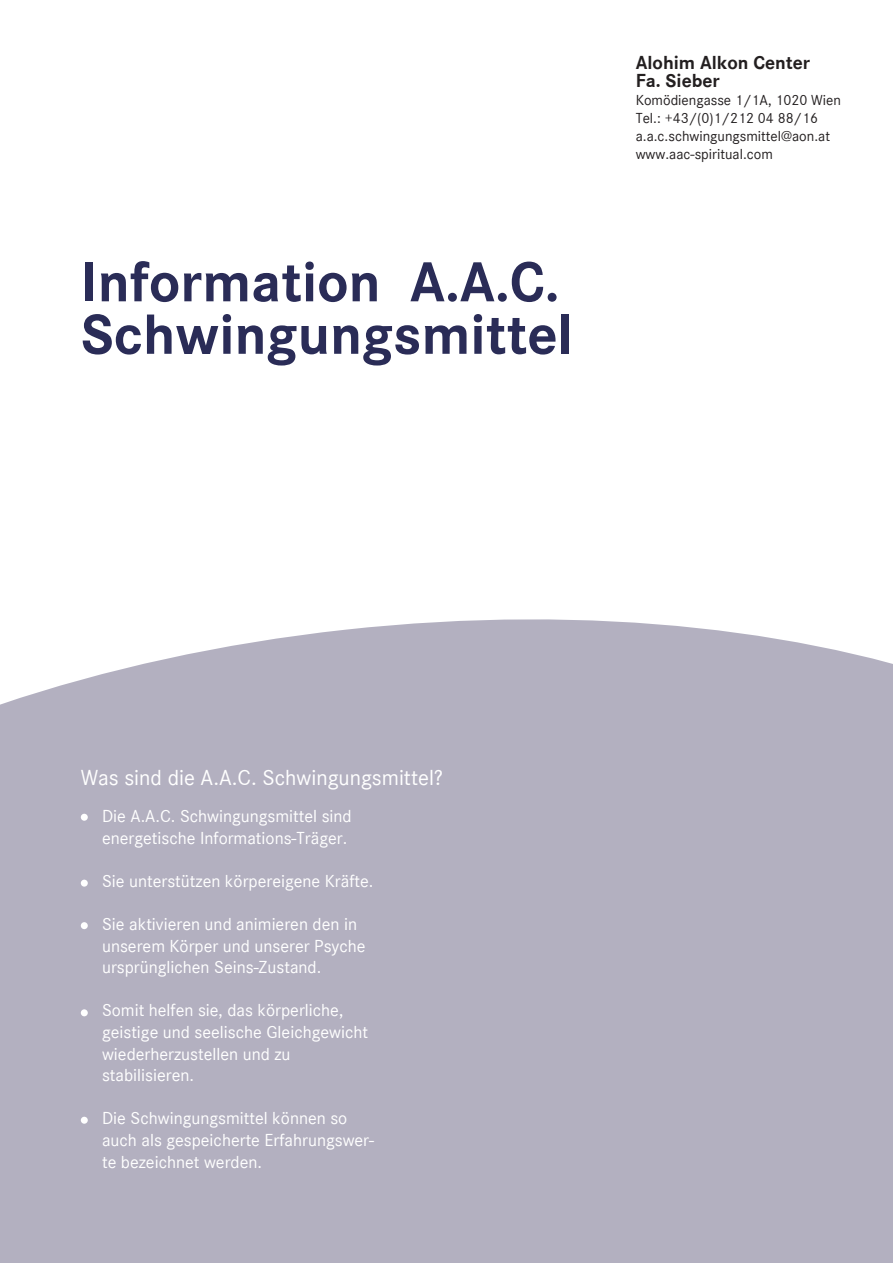
<style>
.page{position:relative;width:893px;height:1263px;background:#fff}
.page>*{position:absolute;margin:0;border:0;box-sizing:border-box;transform-origin:0 0}
.t1{font:700 58.5px/52.5px "Corporate S";color:#2a2c57}
.t2{font:22.5px "Corporate S";color:#fff}
.t3{font:700 19.5px/18px "Corporate S";color:#231f20}
.t4{font:18px/21.6px "Corporate S";color:#fff}
.t5{font:15px/18px "Corporate S";color:#231f20}
</style>
<div class="page">
<div style="left:0;top:619px;width:893px;height:644px;background:#b3b0c0"></div>
<div style="left:81px;top:814px;width:7px;height:7px;background:#fff;border-radius:50%"></div>
<div style="left:81px;top:880px;width:7px;height:7px;background:#fff;border-radius:50%"></div>
<div style="left:81px;top:922px;width:7px;height:7px;background:#fff;border-radius:50%"></div>
<div style="left:81px;top:1009px;width:7px;height:7px;background:#fff;border-radius:50%"></div>
<div style="left:81px;top:1117px;width:7px;height:7px;background:#fff;border-radius:50%"></div>
<h1 class="t1" style="left:81px;top:254px;width:493px">Information A.A.C.<br>Schwingungsmittel</h1>
<p class="t3" style="left:636px;top:53px;width:176px">Alohim Alkon Center<br>Fa. Sieber</p>
<p class="t5" style="left:636px;top:91px;width:207px">Komödiengasse 1/1A, 1020 Wien<br>Tel.: +43/(0)1/212 04 88/16 a.a.c.schwingungsmittel@aon.at www.aac-spiritual.com</p>
<p class="t2" style="left:81px;top:763px;width:364px">Was sind die A.A.C. Schwingungsmittel?</p>
<p class="t4" style="left:102px;top:804px;width:251px">Die A.A.C. Schwingungsmittel sind energetische Informations-Träger.</p>
<p class="t4" style="left:102px;top:869px;width:273px">Sie unterstützen körpereigene Kräfte.</p>
<p class="t4" style="left:102px;top:912px;width:265px">Sie aktivieren und animieren den in unserem Körper und unserer Psyche ursprünglichen Seins-Zustand.</p>
<p class="t4" style="left:102px;top:999px;width:268px">Somit helfen sie, das körperliche, geistige und seelische Gleichgewicht wiederherzustellen und zu stabilisieren.</p>
<p class="t4" style="left:102px;top:1107px;width:274px">Die Schwingungsmittel können so auch als gespeicherte Erfahrungswer&shy;te bezeichnet werden.</p>
</div>
